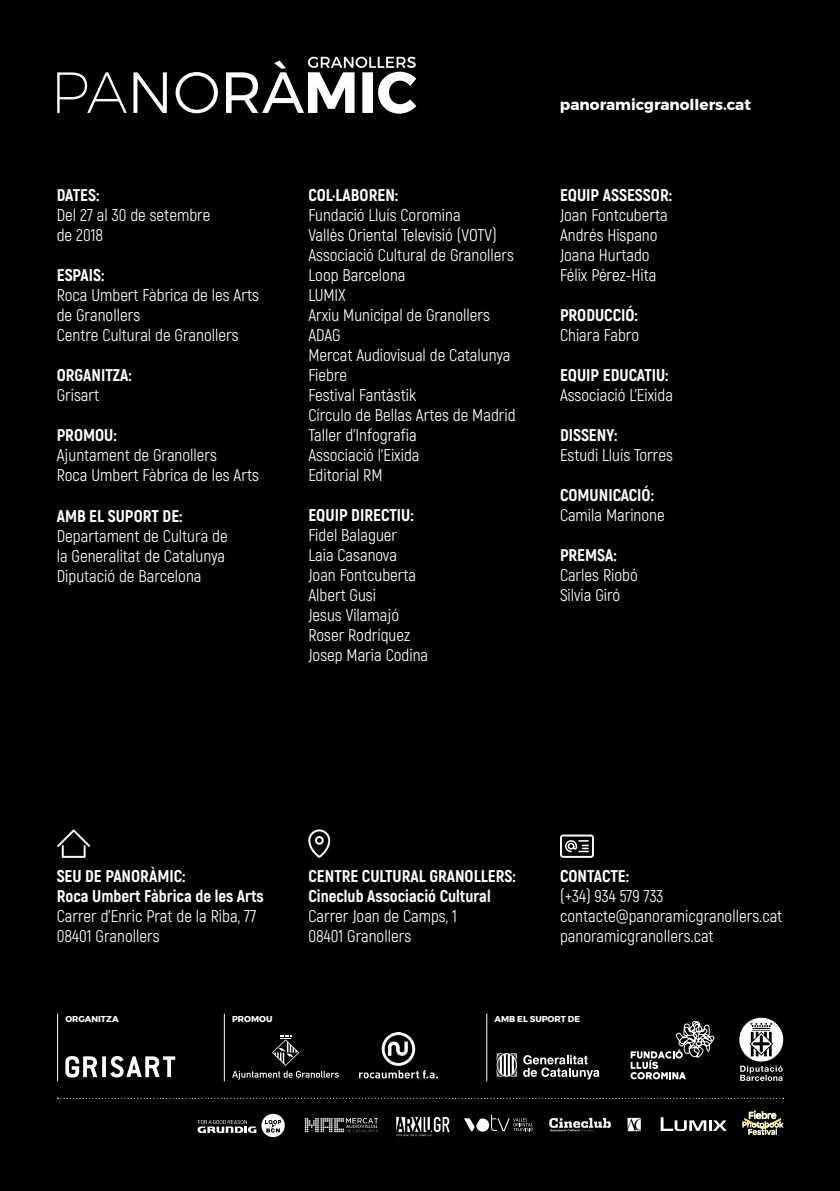
<style>
.page{position:relative;width:840px;height:1191px;background:#fff}
.page>*{position:absolute;margin:0;border:0;box-sizing:border-box;transform-origin:0 0}
.t1{font:17px/20px "Akrobat";color:#fff}
.t2{font:800 17px/20px "Akrobat";color:#fff}
.t3{font:700 15.2px "Montserrat";color:#fff}
.t4{font:700 8.6px "Montserrat";color:#fff}
</style>
<div class="page">
<div style="left:0;top:0;width:839px;height:1191px;background:#000"></div>
<svg style="left:58px;top:1097px;width:725px;height:1px"></svg>
<hr style="left:57px;top:1013px;width:1px;height:68px;background:#fff">
<svg style="left:65px;top:1056px;width:110px;height:21px"></svg>
<hr style="left:224px;top:1013px;width:1px;height:68px;background:#fff">
<svg style="left:232px;top:1036px;width:106px;height:43px"></svg>
<img style="left:359px;top:1032px;width:78px;height:49px">
<svg style="left:57px;top:57px;width:359px;height:57px"></svg>
<svg style="left:57px;top:829px;width:33px;height:29px"></svg>
<svg style="left:308px;top:829px;width:22px;height:29px"></svg>
<svg style="left:560px;top:834px;width:33px;height:24px"></svg>
<hr style="left:486px;top:1013px;width:1px;height:68px;background:#fff">
<svg style="left:630px;top:1021px;width:84px;height:58px"></svg>
<svg style="left:739px;top:1017px;width:43px;height:64px"></svg>
<svg style="left:523px;top:1055px;width:76px;height:24px"></svg>
<svg style="left:496px;top:1053px;width:21px;height:24px"></svg>
<img style="left:549px;top:1117px;width:92px;height:15px">
<svg style="left:513px;top:1117px;width:20px;height:14px"></svg>
<svg style="left:464px;top:1114px;width:32px;height:17px"></svg>
<img style="left:304px;top:1117px;width:75px;height:16px">
<img style="left:396px;top:1116px;width:54px;height:21px">
<svg style="left:660px;top:1117px;width:66px;height:14px"></svg>
<img style="left:742px;top:1110px;width:40px;height:25px">
<svg style="left:197px;top:1113px;width:87px;height:24px"></svg>
<p class="t2" style="left:57px;top:185px;width:44px">DATES:</p>
<p class="t1" style="left:57px;top:205px;width:155px">Del 27 al 30 de setembre de 2018</p>
<p class="t2" style="left:57px;top:265px;width:49px">ESPAIS:</p>
<p class="t1" style="left:57px;top:285px;width:203px">Roca Umbert Fàbrica de les Arts de Granollers<br>Centre Cultural de Granollers</p>
<p class="t2" style="left:57px;top:365px;width:76px">ORGANITZA:</p>
<p class="t1" style="left:57px;top:385px;width:44px">Grisart</p>
<p class="t2" style="left:57px;top:425px;width:61px">PROMOU:</p>
<p class="t1" style="left:57px;top:445px;width:203px">Ajuntament de Granollers<br>Roca Umbert Fàbrica de les Arts</p>
<p class="t2" style="left:57px;top:505px;width:127px">AMB EL SUPORT DE:</p>
<p class="t1" style="left:57px;top:525px;width:172px">Departament de Cultura de la Generalitat de Catalunya<br>Diputació de Barcelona</p>
<p class="t2" style="left:308px;top:185px;width:91px">COL·LABOREN:</p>
<p class="t1" style="left:308px;top:205px;width:209px">Fundació Lluís Coromina<br>Vallès Oriental Televisió (VOTV)<br>Associació Cultural de Granollers<br>Loop Barcelona<br>LUMIX<br>Arxiu Municipal de Granollers<br>ADAG<br>Mercat Audiovisual de Catalunya<br>Fiebre<br>Festival Fantàstik<br>Círculo de Bellas Artes de Madrid<br>Taller d’Infografia<br>Associació l’Eixida<br>Editorial RM</p>
<p class="t2" style="left:308px;top:505px;width:107px">EQUIP DIRECTIU:</p>
<p class="t1" style="left:308px;top:525px;width:121px">Fidel Balaguer<br>Laia Casanova<br>Joan Fontcuberta<br>Albert Gusi<br>Jesus Vilamajó<br>Roser Rodríquez<br>Josep Maria Codina</p>
<p class="t3" style="left:559px;top:93px;width:192px">panoramicgranollers.cat</p>
<p class="t2" style="left:559px;top:185px;width:113px">EQUIP ASSESSOR:</p>
<p class="t1" style="left:559px;top:205px;width:109px">Joan Fontcuberta<br>Andrés Hispano<br>Joana Hurtado<br>Félix Pérez-Hita</p>
<p class="t2" style="left:559px;top:305px;width:79px">PRODUCCIÓ:</p>
<p class="t1" style="left:559px;top:325px;width:81px">Chiara Fabro</p>
<p class="t2" style="left:559px;top:365px;width:110px">EQUIP EDUCATIU:</p>
<p class="t1" style="left:559px;top:385px;width:114px">Associació L’Eixida</p>
<p class="t2" style="left:559px;top:425px;width:59px">DISSENY:</p>
<p class="t1" style="left:559px;top:445px;width:114px">Estudi Lluís Torres</p>
<p class="t2" style="left:559px;top:485px;width:95px">COMUNICACIÓ:</p>
<p class="t1" style="left:559px;top:505px;width:106px">Camila Marinone</p>
<p class="t2" style="left:559px;top:545px;width:58px">PREMSA:</p>
<p class="t1" style="left:559px;top:565px;width:79px">Carles Riobó<br>Silvia Giró</p>
<p class="t2" style="left:57px;top:865px;width:208px">SEU DE PANORÀMIC:<br>Roca Umbert Fàbrica de les Arts</p>
<p class="t1" style="left:57px;top:906px;width:201px">Carrer d’Enric Prat de la Riba, 77<br>08401 Granollers</p>
<p class="t2" style="left:308px;top:865px;width:208px">CENTRE CULTURAL GRANOLLERS:<br>Cineclub Associació Cultural</p>
<p class="t1" style="left:308px;top:906px;width:150px">Carrer Joan de Camps, 1<br>08401 Granollers</p>
<p class="t2" style="left:559px;top:865px;width:70px">CONTACTE:</p>
<p class="t1" style="left:559px;top:886px;width:224px">(+34) 934 579 733 contacte@panoramicgranollers.cat panoramicgranollers.cat</p>
<p class="t4" style="left:65px;top:1012px;width:55px">ORGANITZA</p>
<p class="t4" style="left:232px;top:1012px;width:42px">PROMOU</p>
<p class="t4" style="left:494px;top:1012px;width:87px">AMB EL SUPORT DE</p>
</div>
